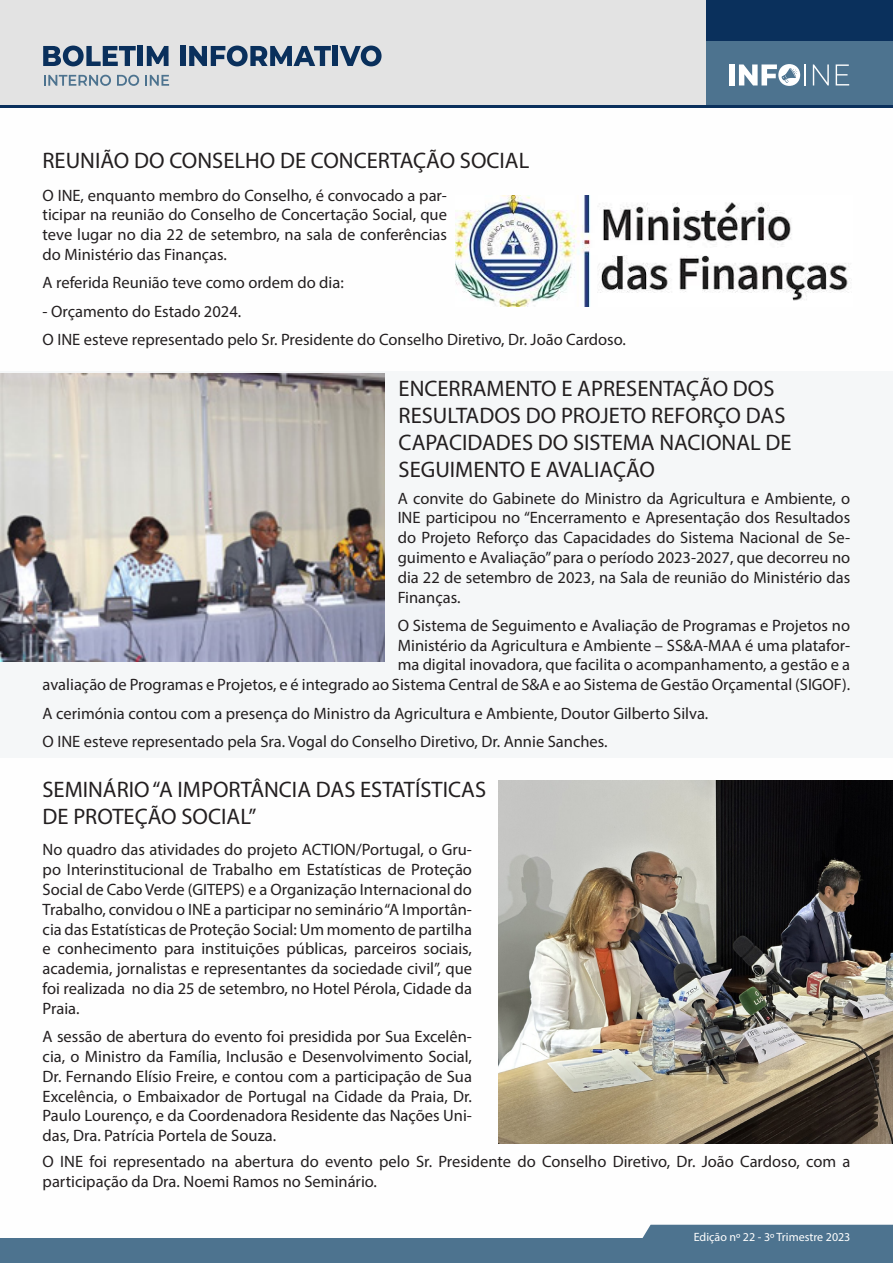
<style>
.page{position:relative;width:893px;height:1263px;background:#fff}
.page>*{position:absolute;margin:0;border:0;box-sizing:border-box;transform-origin:0 0}
.t1{font:22.5px/27px "Myriad Pro";color:#231f20}
.t2{font:16.5px/19.8px "Myriad Pro";color:#231f20;text-align:justify}
.t3{font:12px "Myriad Pro";color:#fff}
</style>
<div class="page">
<div style="left:0;top:1238px;width:893px;height:25px;background:#4d738f"></div>
<div style="left:642px;top:1225px;width:251px;height:13px;background:#4d738f"></div>
<div style="left:0;top:0;width:707px;height:106px;background:#e3e3e3"></div>
<svg style="left:43px;top:46px;width:93px;height:20px"></svg>
<div style="left:138px;top:46px;width:5px;height:20px;background:#0a305c"></div>
<svg style="left:147px;top:46px;width:22px;height:20px"></svg>
<div style="left:180px;top:46px;width:5px;height:20px;background:#0a305c"></div>
<svg style="left:189px;top:46px;width:142px;height:20px"></svg>
<div style="left:333px;top:46px;width:5px;height:20px;background:#0a305c"></div>
<svg style="left:340px;top:46px;width:42px;height:20px"></svg>
<svg style="left:44px;top:75px;width:67px;height:11px"></svg>
<svg style="left:117px;top:75px;width:22px;height:11px"></svg>
<svg style="left:145px;top:75px;width:24px;height:11px"></svg>
<div style="left:707px;top:0;width:186px;height:46px;background:#0a305c"></div>
<div style="left:707px;top:41px;width:186px;height:65px;background:#4d738f"></div>
<div style="left:729px;top:64px;width:6px;height:21px;background:#fff"></div>
<svg style="left:739px;top:64px;width:61px;height:22px"></svg>
<hr style="left:804px;top:64px;width:2px;height:21px;background:#fff">
<svg style="left:813px;top:64px;width:16px;height:21px"></svg>
<svg style="left:836px;top:64px;width:13px;height:21px"></svg>
<hr style="left:0;top:105px;width:893px;height:2px;background:#0a305c">
<img style="left:455px;top:196px;width:395px;height:111px">
<img style="left:498px;top:780px;width:395px;height:364px">
<div style="left:0;top:372px;width:893px;height:386px;background:#f5f7f8"></div>
<img style="left:0;top:374px;width:385px;height:287px">
<p class="t1" style="left:43px;top:146px;width:488px">REUNIÃO DO CONSELHO DE CONCERTAÇÃO SOCIAL</p>
<p class="t2" style="left:43px;top:185px;width:406px">O INE, enquanto membro do Conselho, é convocado a par&shy;ticipar na reunião do Conselho de Concertação Social, que teve lugar no dia 22 de setembro, na sala de conferências do Ministério das Finanças.</p>
<p class="t2" style="left:43px;top:273px;width:303px">A referida Reunião teve como ordem do dia:</p>
<p class="t2" style="left:43px;top:301px;width:200px">- Orçamento do Estado 2024.</p>
<p class="t2" style="left:43px;top:329px;width:585px">O INE esteve representado pelo Sr. Presidente do Conselho Diretivo, Dr. João Cardoso.</p>
<p class="t1" style="left:399px;top:375px;width:394px">ENCERRAMENTO E APRESENTAÇÃO DOS<br>RESULTADOS DO PROJETO REFORÇO DAS<br>CAPACIDADES DO SISTEMA NACIONAL DE<br>SEGUIMENTO E AVALIAÇÃO</p>
<p class="t2" style="left:398px;top:488px;width:454px">A convite do Gabinete do Ministro da Agricultura e Ambiente, o INE participou no “Encerramento e Apresentação dos Resultados do Projeto Reforço das Capacidades do Sistema Nacional de Se&shy;guimento e Avaliação” para o período 2023-2027, que decorreu no dia 22 de setembro de 2023, na Sala de reunião do Ministério das Finanças.</p>
<p class="t2" style="left:43px;top:615px;width:809px;text-align:right">O Sistema de Seguimento e Avaliação de Programas e Projetos no<br>Ministério da Agricultura e Ambiente – SS&amp;A-MAA é uma platafor-<br>ma digital inovadora, que facilita o acompanhamento, a gestão e a<br>avaliação de Programas e Projetos, e é integrado ao Sistema Central de S&amp;A e ao Sistema de Gestão Orçamental (SIGOF).</p>
<p class="t2" style="left:43px;top:703px;width:667px">A cerimónia contou com a presença do Ministro da Agricultura e Ambiente, Doutor Gilberto Silva.</p>
<p class="t2" style="left:43px;top:731px;width:566px">O INE esteve representado pela Sra. Vogal do Conselho Diretivo, Dr. Annie Sanches.</p>
<p class="t1" style="left:43px;top:776px;width:445px">SEMINÁRIO “A IMPORTÂNCIA DAS ESTATÍSTICAS<br>DE PROTEÇÃO SOCIAL”</p>
<p class="t2" style="left:43px;top:840px;width:431px">No quadro das atividades do projeto ACTION/Portugal, o Gru&shy;po Interinstitucional de Trabalho em Estatísticas de Proteção Social de Cabo Verde (GITEPS) e a Organização Internacional do Trabalho, convidou o INE a participar no seminário “A Importân&shy;cia das Estatísticas de Proteção Social: Um momento de partilha e conhecimento para instituições públicas, parceiros sociais, academia, jornalistas e representantes da sociedade civil”, que foi realizada no dia 25 de setembro, no Hotel Pérola, Cidade da Praia.</p>
<p class="t2" style="left:43px;top:1026px;width:431px">A sessão de abertura do evento foi presidida por Sua Excelên&shy;cia, o Ministro da Família, Inclusão e Desenvolvimento Social, Dr. Fernando Elísio Freire, e contou com a participação de Sua Excelência, o Embaixador de Portugal na Cidade da Praia, Dr.<br>Paulo Lourenço, e da Coordenadora Residente das Nações Uni&shy;das, Dra. Patrícia Portela de Souza.</p>
<p class="t2" style="left:43px;top:1151px;width:809px">O INE foi representado na abertura do evento pelo Sr. Presidente do Conselho Diretivo, Dr. João Cardoso, com a participação da Dra. Noemi Ramos no Seminário.</p>
<p class="t3" style="left:694px;top:1229px;width:158px">Edição nº 22 - 3º Trimestre 2023</p>
</div>
